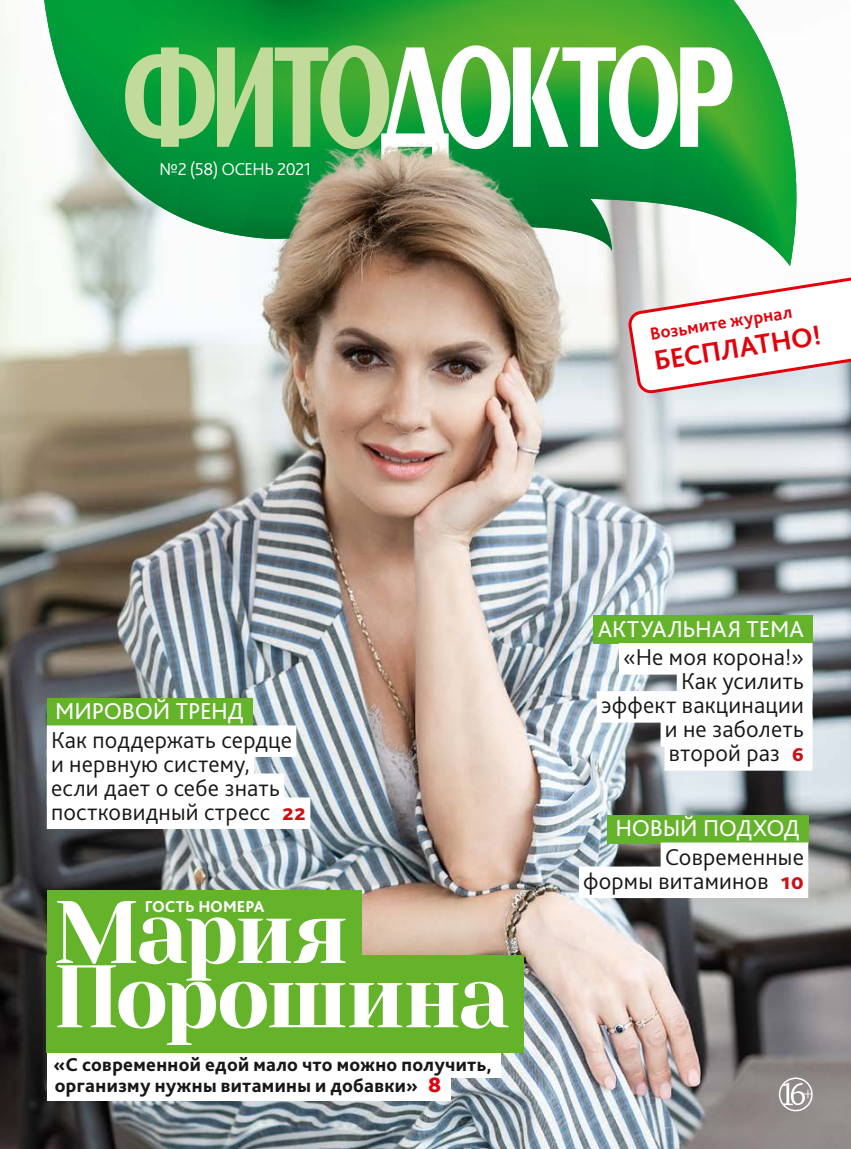
<style>
.page{position:relative;width:851px;height:1149px;background:#fff}
.page>*{position:absolute;margin:0;border:0;box-sizing:border-box;transform-origin:0 0}
.t1{font:88.35px/64.2px "Yeseva One";letter-spacing:-.05em;color:#fff}
.t2{font:700 28.65px "Bliss Pro";color:#e3000b}
.t3{font:300 24px/24px "Bliss Pro";letter-spacing:.01em;color:#181716;text-align:right}
.t4{font:24px "Bliss Pro";letter-spacing:-.01em;color:#fff}
.t5{font:800 19.5px/21px "Bliss Pro";letter-spacing:.02em;color:#181716}
.t6{font:700 18.15px "Bliss Pro";color:#e3000b}
.t7{font:300 18px "Bliss Pro";letter-spacing:-.03em;color:#fff}
.t8{font:800 16.5px "Bliss Pro";color:#fff}
.s1{font-weight:800;color:#cd1013}
.s2{font-size:27px;color:#e3000b}
</style>
<div class="page">
<img style="left:0;top:0;width:850px;height:1148px">
<svg style="left:34px;top:0;width:781px;height:266px"></svg>
<svg style="left:44px;top:0;width:764px;height:266px"></svg>
<svg style="left:125px;top:45px;width:607px;height:130px"></svg>
<div style="left:593px;top:615px;width:219px;height:28px;background:#64b32b"></div>
<div style="left:619px;top:643px;width:193px;height:31px;background:#fff"></div>
<div style="left:676px;top:667px;width:136px;height:31px;background:#fff"></div>
<div style="left:596px;top:691px;width:216px;height:31px;background:#fff"></div>
<div style="left:660px;top:715px;width:152px;height:31px;background:#fff"></div>
<div style="left:664px;top:739px;width:148px;height:31px;background:#fff"></div>
<div style="left:606px;top:814px;width:202px;height:29px;background:#64b32b"></div>
<div style="left:660px;top:842px;width:148px;height:31px;background:#fff"></div>
<div style="left:579px;top:866px;width:229px;height:31px;background:#fff"></div>
<div style="left:47px;top:697px;width:205px;height:29px;background:#64b32b"></div>
<div style="left:47px;top:725px;width:249px;height:31px;background:#fff"></div>
<div style="left:47px;top:749px;width:207px;height:31px;background:#fff"></div>
<div style="left:47px;top:773px;width:237px;height:31px;background:#fff"></div>
<div style="left:47px;top:797px;width:263px;height:31px;background:#fff"></div>
<div style="left:47px;top:1050px;width:453px;height:27px;background:#fff"></div>
<div style="left:47px;top:1066px;width:403px;height:34px;background:#fff"></div>
<svg style="left:629px;top:271px;width:221px;height:121px"></svg>
<div style="left:47px;top:890px;width:314px;height:98px;background:#64b32b"></div>
<div style="left:47px;top:954px;width:477px;height:98px;background:#64b32b"></div>
<svg style="left:781px;top:1082px;width:30px;height:22px"></svg>
<div style="left:778px;top:1077px;width:34px;height:33px;border:2px solid #fff;border-radius:50%"></div>
<img style="left:247px;top:68px;width:340px;height:238px">
<p class="t7" style="left:159px;top:158px;width:153px">№2 (58) ОСЕНЬ 2021</p>
<p class="t6" style="left:648px;top:323px;width:145px;rotate:-9deg">Возьмите журнал</p>
<p class="t2" style="left:651px;top:343px;width:170px;rotate:-9deg">БЕСПЛАТНО!</p>
<p class="t4" style="left:55px;top:696px;width:190px">МИРОВОЙ ТРЕНД</p>
<p class="t3" style="left:51px;top:726px;width:256px;text-align:left">Как поддержать сердце и нервную систему,<br>если дает о себе знать постковидный стресс <span class="s1">22</span></p>
<h1 class="t1" style="left:53px;top:896px;width:459px">Мария<br>Порошина</h1>
<p class="t8" style="left:145px;top:895px;width:121px">ГОСТЬ НОМЕРА</p>
<p class="t5" style="left:53px;top:1053px;width:440px">«С современной едой мало что можно получить, организму нужны витамины и добавки» <span class="s2">8</span></p>
<p class="t4" style="left:597px;top:614px;width:208px">АКТУАЛЬНАЯ ТЕМА</p>
<p class="t3" style="left:600px;top:644px;width:204px">«Не моя корона!»<br>Как усилить эффект вакцинации и не заболеть второй раз <span class="s1">6</span></p>
<p class="t4" style="left:615px;top:813px;width:186px">НОВЫЙ ПОДХОД</p>
<p class="t3" style="left:583px;top:843px;width:222px">Современные<br>формы витаминов <span class="s1">10</span></p>
</div>
